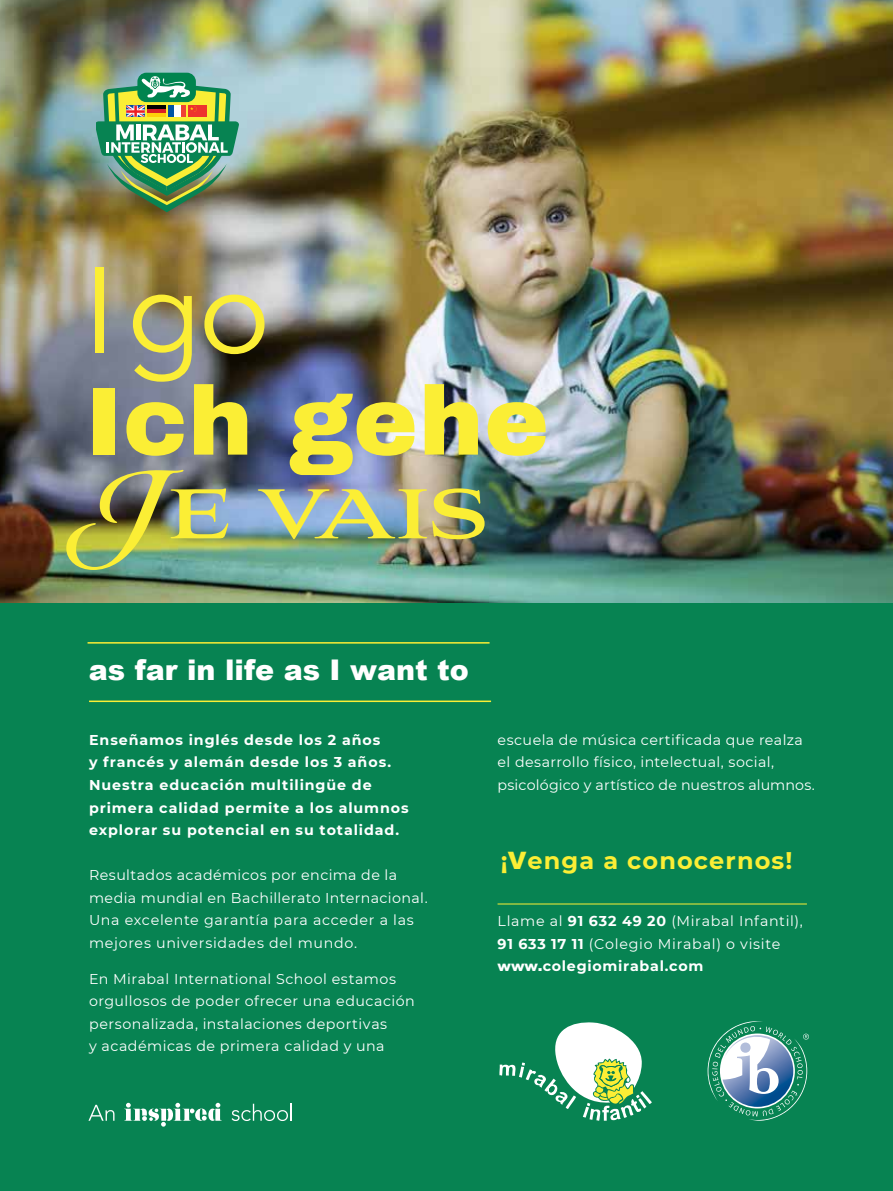
<style>
.page{position:relative;width:893px;height:1191px;background:#fff}
.page>*{position:absolute;margin:0;border:0;box-sizing:border-box;transform-origin:0 0}
.t1{font:700 122.4px "Aviano Royale";letter-spacing:-.06em;color:#fbee35;scale:.95 1}
.t2{font:120.9px "Avenir";color:#fbee35}
.t3{font:900 97.2px "Archivo";letter-spacing:.005em;color:#fbee35}
.t4{font:900 28.5px "Arial";color:#fff}
.t5{font:700 24px "Montserrat";letter-spacing:.045em;color:#fbee35}
.t6{font:14.25px/22.5px "Montserrat";letter-spacing:.035em;color:#fff}
.t7{font:700 14.25px/22.5px "Montserrat";letter-spacing:.065em;color:#fff}
.s1{font-family:"Arial";font-weight:900}
.s2{font-weight:700}
</style>
<div class="page">
<img style="left:0;top:0;width:1px;height:521px">
<div style="left:1px;top:597px;width:892px;height:594px;background:#078352"></div>
<img style="left:1px;top:0;width:892px;height:603px">
<svg style="left:499px;top:1022px;width:153px;height:99px"></svg>
<hr style="left:498px;top:903px;width:309px;height:1px;background:#fbee35">
<hr style="left:89px;top:700px;width:402px;height:2px;background:#fbee35">
<svg style="left:124px;top:1102px;width:98px;height:24px"></svg>
<svg style="left:88px;top:1104px;width:26px;height:16px"></svg>
<svg style="left:232px;top:1103px;width:60px;height:18px"></svg>
<svg style="left:708px;top:1021px;width:101px;height:99px"></svg>
<div style="left:137px;top:73px;width:59px;height:29px;background:#00844f;border-radius:9px"></div>
<img style="left:96px;top:76px;width:143px;height:136px">
<hr style="left:88px;top:642px;width:402px;height:1px;background:#fbee35">
<h2 class="t2" style="left:83px;top:239px;width:189px">I go</h2>
<h3 class="t3" style="left:85px;top:361px;width:466px">Ich gehe</h3>
<h1 class="t1" style="left:70px;top:439px;width:437px">Je vais</h1>
<h3 class="t4" style="left:89px;top:649px;width:381px">as far in life as I want to</h3>
<p class="t7" style="left:89px;top:728px;width:321px">Enseñamos inglés desde los 2 años<br>y francés y alemán desde los 3 años.<br>Nuestra educación multilingüe de primera calidad permite a los alumnos explorar su potencial en su totalidad.</p>
<p class="t6" style="left:89px;top:863px;width:340px">Resultados académicos por encima de la media mundial en Bachillerato Internacional.<br>Una excelente garantía para acceder a las mejores universidades del mundo.</p>
<p class="t6" style="left:89px;top:966px;width:327px">En Mirabal International School estamos orgullosos de poder ofrecer una educación personalizada, instalaciones deportivas<br>y académicas de primera calidad y una</p>
<p class="t6" style="left:498px;top:728px;width:319px">escuela de música certificada que realza el desarrollo físico, intelectual, social, psicológico y artístico de nuestros alumnos.</p>
<h3 class="t5" style="left:501px;top:843px;width:293px">¡<span class="s1">V</span>enga a conocernos!</h3>
<p class="t6" style="left:498px;top:909px;width:307px">Llame al <span class="s2">91 632 49 20</span> (Mirabal Infantil),<br><span class="s2">91 633 17 11</span> (Colegio Mirabal) o visite <span class="s1">www.</span><span class="s2">colegiomirabal.com</span></p>
</div>
